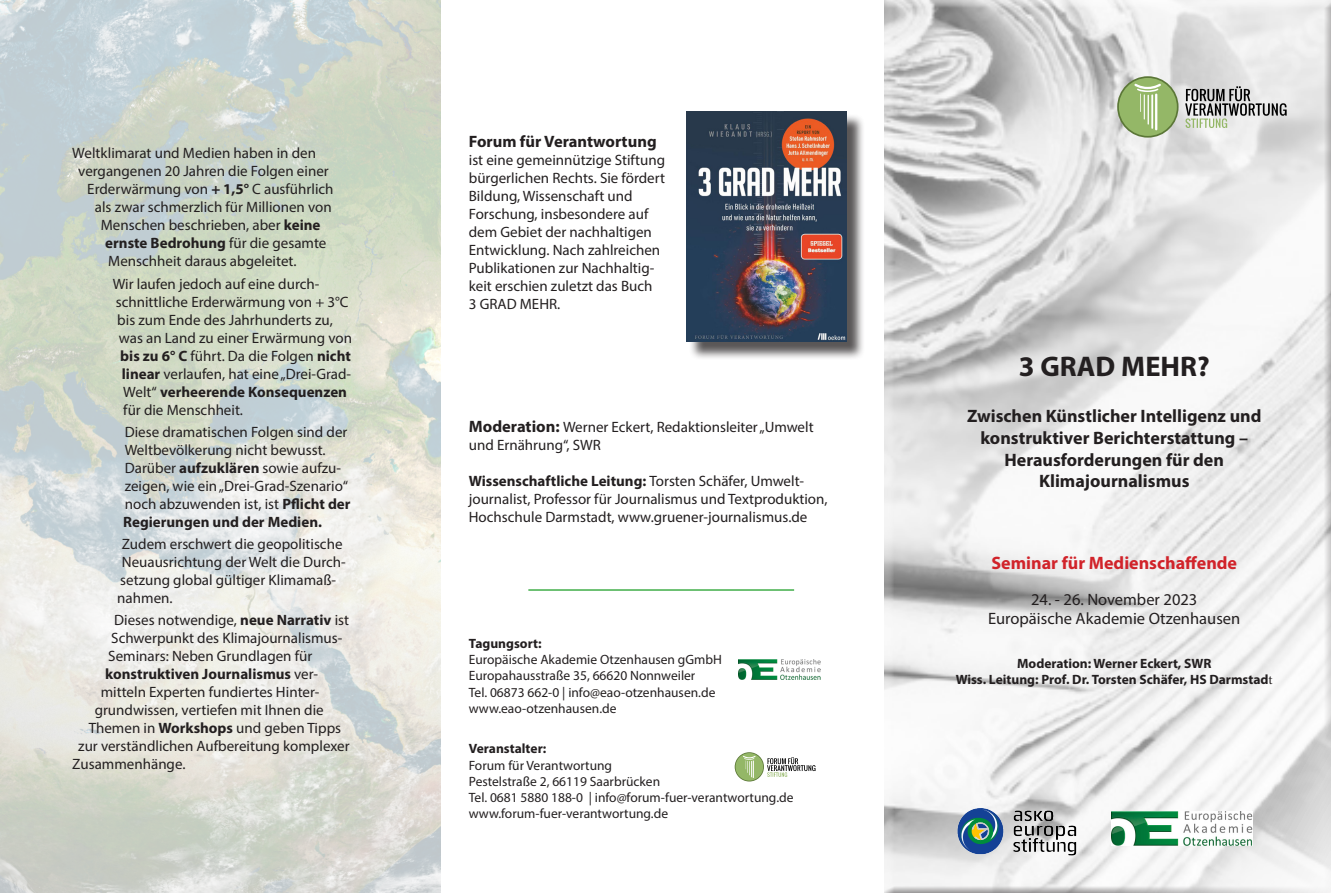
<style>
.page{position:relative;width:1331px;height:893px;background:#fff}
.page>*{position:absolute;margin:0;border:0;box-sizing:border-box;transform-origin:0 0}
.t1{font:700 28.5px "Myriad Pro";color:#231f20}
.t2{font:700 18px/21.6px "Myriad Pro";color:#231f20;text-align:center}
.t3{font:700 18px "Myriad Pro";color:#d1232a}
.t4{font:16.5px "Myriad Pro";color:#231f20}
.t5{font:700 16.5px "Myriad Pro";color:#231f20}
.t6{font:15px/18px "Myriad Pro";color:#231f20}
.t7{font:700 15px "Myriad Pro";color:#231f20}
.t8{font:13.5px "Myriad Pro";color:#231f20}
.t9{font:700 13.5px "Myriad Pro";color:#231f20}
.s1{font-weight:700}
.s2{font-weight:400}
.s3{font-weight:700;font-size:16.5px}
.s4{font-family:"Minion Pro";font-weight:400}
</style>
<div class="page">
<div style="left:883px;top:0;width:448px;height:893px;background:#231f20;opacity:.75"></div>
<svg style="left:1117px;top:76px;width:61px;height:62px"></svg>
<div style="left:1119px;top:78px;width:58px;height:58px;background:#94b767;border-radius:50%"></div>
<hr style="left:1155px;top:94px;width:2px;height:36px;background:#fff">
<hr style="left:1151px;top:94px;width:2px;height:35px;background:#fff">
<hr style="left:1147px;top:95px;width:2px;height:30px;background:#fff">
<svg style="left:1185px;top:86px;width:102px;height:42px;background:#b1b2af"></svg>
<svg style="left:1134px;top:84px;width:27px;height:36px"></svg>
<svg style="left:735px;top:752px;width:29px;height:29px"></svg>
<div style="left:735px;top:753px;width:28px;height:28px;background:#94b767;border-radius:50%"></div>
<svg style="left:767px;top:757px;width:48px;height:20px"></svg>
<svg style="left:743px;top:756px;width:13px;height:22px"></svg>
<img style="left:950px;top:798px;width:141px;height:62px">
<img style="left:1112px;top:812px;width:140px;height:34px">
<div style="left:689px;top:114px;width:176px;height:246px;background:#231f20;opacity:.75"></div>
<img style="left:687px;top:112px;width:159px;height:229px">
<hr style="left:528px;top:589px;width:266px;height:2px;background:#40ae49">
<img style="left:0;top:0;width:441px;height:893px">
<img style="left:738px;top:660px;width:83px;height:19px">
<p class="t6" style="left:72px;top:144px;width:245px">Weltklimarat und Medien haben in den</p>
<p class="t6" style="left:78px;top:162px;width:252px">vergangenen 20 Jahren die Folgen einer</p>
<p class="t6" style="left:87px;top:180px;width:248px">Erderwärmung von <span class="s1">+ 1,5°</span> C ausführlich</p>
<p class="t6" style="left:95px;top:198px;width:238px">als zwar schmerzlich für Millionen von</p>
<p class="t6" style="left:101px;top:216px;width:221px">Menschen beschrieben, aber <span class="s1">keine</span></p>
<p class="t7" style="left:105px;top:233px;width:223px">ernste Bedrohung <span class="s2">für die gesamte</span></p>
<p class="t6" style="left:108px;top:252px;width:190px">Menschheit daraus abgeleitet.</p>
<p class="t6" style="left:113px;top:274px;width:208px">Wir laufen jedoch auf eine durch-</p>
<p class="t6" style="left:116px;top:292px;width:234px">schnittliche Erderwärmung von + 3°C</p>
<p class="t6" style="left:117px;top:310px;width:217px">bis zum Ende des Jahrhunderts zu,</p>
<p class="t6" style="left:119px;top:328px;width:235px">was an Land zu einer Erwärmung von</p>
<p class="t6" style="left:120px;top:346px;width:232px"><span class="s1">bis zu 6° C</span> führt. Da die Folgen <span class="s1">nicht</span></p>
<p class="t6" style="left:122px;top:364px;width:231px"><span class="s1">linear</span> verlaufen, hat eine „Drei-Grad-</p>
<p class="t7" style="left:123px;top:382px;width:225px"><span class="s2">Welt“</span> verheerende Konsequenzen</p>
<p class="t6" style="left:123px;top:400px;width:121px">für die Menschheit.</p>
<p class="t6" style="left:123px;top:423px;width:229px">Diese dramatischen Folgen sind der Weltbevölkerung nicht bewusst.<br>Darüber <span class="s1">aufzuklären</span> sowie aufzu&shy;zeigen, wie ein „Drei-Grad-Szenario“ noch abzuwenden ist, ist <span class="s1">Pflicht der Regierungen und der Medien.</span></p>
<p class="t6" style="left:122px;top:535px;width:222px">Zudem erschwert die geopolitische</p>
<p class="t6" style="left:122px;top:553px;width:225px">Neuausrichtung der Welt die Durch-</p>
<p class="t6" style="left:120px;top:571px;width:217px">setzung global gültiger Klimamaß-</p>
<p class="t6" style="left:117px;top:589px;width:57px">nahmen.</p>
<p class="t6" style="left:114px;top:611px;width:236px">Dieses notwendige, <span class="s1">neue Narrativ</span> ist</p>
<p class="t6" style="left:111px;top:629px;width:233px">Schwerpunkt des Klimajournalismus-</p>
<p class="t6" style="left:108px;top:647px;width:206px">Seminars: Neben Grundlagen für</p>
<p class="t7" style="left:105px;top:664px;width:214px">konstruktiven Journalismus <span class="s2">ver-</span></p>
<p class="t6" style="left:101px;top:683px;width:220px">mitteln Experten fundiertes Hinter-</p>
<p class="t6" style="left:95px;top:701px;width:230px">grundwissen, vertiefen mit Ihnen die</p>
<p class="t6" style="left:89px;top:719px;width:254px">Themen in <span class="s1">Workshops</span> und geben Tipps</p>
<p class="t6" style="left:78px;top:737px;width:273px">zur verständlichen Aufbereitung komplexer</p>
<p class="t6" style="left:72px;top:755px;width:115px">Zusammenhänge.</p>
<p class="t5" style="left:469px;top:131px;width:189px">Forum für Verantwortung</p>
<p class="t6" style="left:469px;top:151px;width:198px">ist eine gemeinnützige Stiftung bürgerlichen Rechts. Sie fördert<br>Bildung, Wissenschaft und<br>Forschung, insbesondere auf dem Gebiet der nachhaltigen<br>Entwicklung. Nach zahlreichen<br>Publikationen zur Nachhaltig&shy;keit erschien zuletzt das Buch<br>3 GRAD MEHR.</p>
<p class="t6" style="left:469px;top:418px;width:346px"><span class="s3">Moderation:</span> Werner Eckert, Redaktionsleiter „Umwelt und Ernährung“, SWR</p>
<p class="t6" style="left:469px;top:472px;width:360px"><span class="s1">Wissenschaftliche Leitung:</span> Torsten Schäfer, Umwelt&shy;journalist, Professor für Journalismus und Textproduktion,<br>Hochschule Darmstadt, www.gruener-journalismus.de</p>
<p class="t9" style="left:469px;top:635px;width:74px">Tagungsort:</p>
<p class="t8" style="left:469px;top:651px;width:255px">Europäische Akademie Otzenhausen gGmbH</p>
<p class="t8" style="left:469px;top:667px;width:228px">Europahausstraße 35, 66620 Nonnweiler</p>
<p class="t8" style="left:469px;top:684px;width:248px">Tel. 06873 662-0 | info@eao-otzenhausen.de</p>
<p class="t8" style="left:469px;top:700px;width:149px">www.eao-otzenhausen.de</p>
<p class="t9" style="left:469px;top:740px;width:79px">Veranstalter:</p>
<p class="t8" style="left:469px;top:757px;width:145px">Forum für Verantwortung</p>
<p class="t8" style="left:469px;top:773px;width:193px">Pestelstraße 2, 66119 Saarbrücken</p>
<p class="t8" style="left:469px;top:789px;width:326px">Tel. 0681 5880 188-0 | info@forum-fuer-verantwortung.de</p>
<p class="t8" style="left:469px;top:805px;width:201px">www.forum-fuer-verantwortung.de</p>
<p class="t1" style="left:1019px;top:348px;width:193px">3 GRAD MEHR?</p>
<p class="t2" style="left:967px;top:405px;width:296px">Zwischen Künstlicher Intelligenz und konstruktiver Berichterstattung –</p>
<p class="t2" style="left:1004px;top:448px;width:221px">Herausforderungen für den</p>
<p class="t2" style="left:1039px;top:470px;width:152px">Klimajournalismus</p>
<p class="t3" style="left:991px;top:552px;width:247px">Seminar für Medienschaffende</p>
<p class="t4" style="left:1031px;top:589px;width:168px">24. - 26. November 2023</p>
<p class="t4" style="left:988px;top:609px;width:254px">Europäische Akademie Otzenhausen</p>
<p class="t9" style="left:1017px;top:654px;width:196px">Moderation: Werner Eckert, SWR</p>
<p class="t9" style="left:956px;top:671px;width:318px">Wiss. Leitung: Prof. Dr. Torsten Schäfer, HS Darmstad<span class="s4">t</span></p>
</div>
